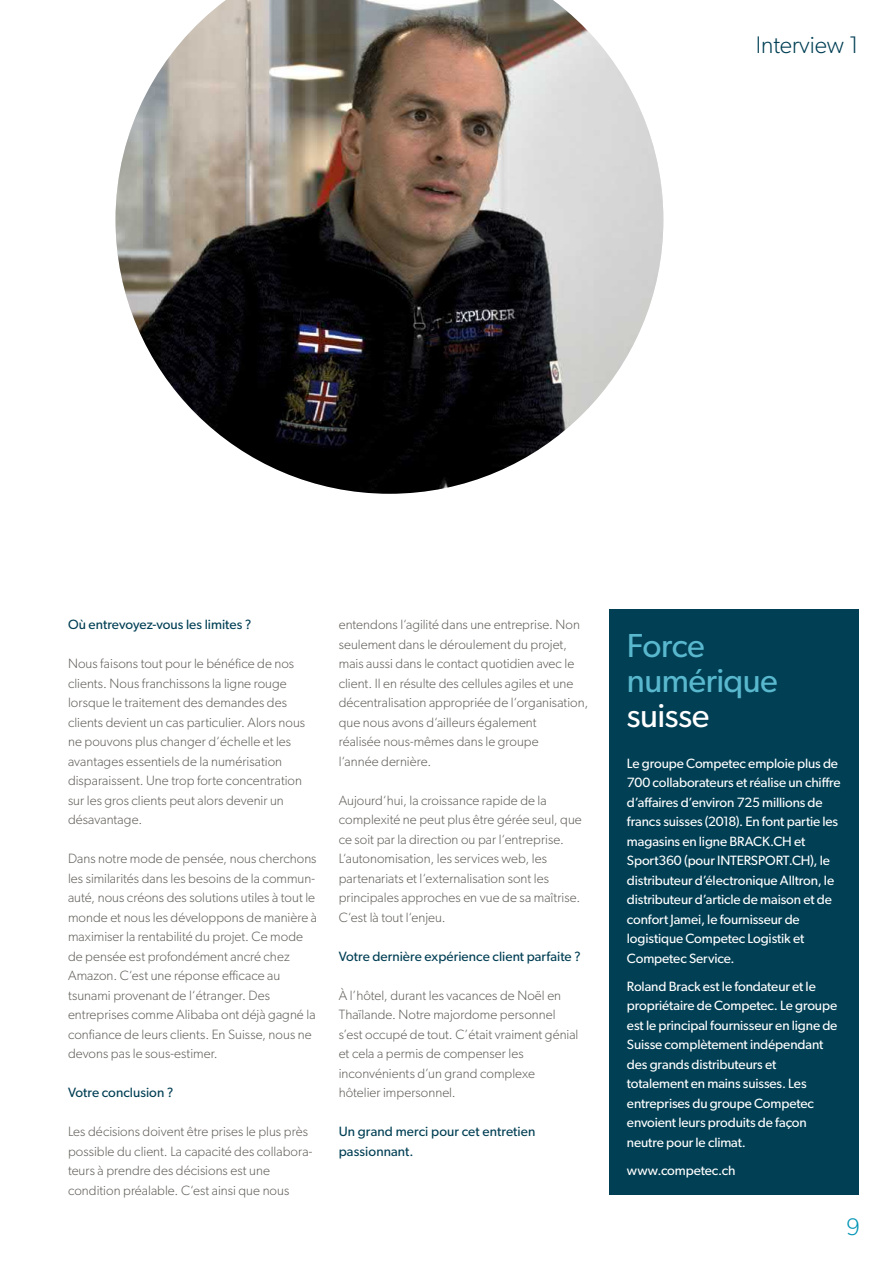
<style>
.page{position:relative;width:893px;height:1263px;background:#fff}
.page>*{position:absolute;margin:0;border:0;box-sizing:border-box;transform-origin:0 0}
.t1{font:33.3px/35px "Gibson";letter-spacing:-.015em;color:#59b8cd}
.t2{font:33.3px "Gibson";letter-spacing:-.015em;color:#fff}
.t3{font:300 24px "Gibson";color:#003f54}
.t4{font:300 24px "Gibson";color:#0094b4}
.t5{font:300 13.5px/19.5px "Gibson";letter-spacing:.005em;color:#615f5a}
.t6{font:13.5px/19.5px "Gibson";letter-spacing:-.01em;color:#fff}
.t7{font:13.5px/19.5px "Gibson";letter-spacing:.005em;color:#003f54}
</style>
<div class="page">
<div style="left:609px;top:610px;width:250px;height:585px;background:#003f54"></div>
<img style="left:116px;top:0;width:547px;height:494px">
<h2 class="t3" style="left:756px;top:30px;width:105px">Interview 1</h2>
<p class="t7" style="left:68px;top:615px;width:185px">Où entrevoyez-vous les limites ?</p>
<p class="t5" style="left:68px;top:654px;width:239px">Nous faisons tout pour le bénéfice de nos clients. Nous franchissons la ligne rouge lorsque le traitement des demandes des clients devient un cas particulier. Alors nous ne pouvons plus changer d‘échelle et les avantages essentiels de la numérisation disparaissent. Une trop forte concentration sur les gros clients peut alors devenir un désavantage.</p>
<p class="t5" style="left:68px;top:849px;width:250px">Dans notre mode de pensée, nous cherchons les similarités dans les besoins de la commun&shy;auté, nous créons des solutions utiles à tout le monde et nous les développons de manière à maximiser la rentabilité du projet. Ce mode de pensée est profondément ancré chez Amazon. C‘est une réponse efficace au tsunami provenant de l‘étranger. Des entreprises comme Alibaba ont déjà gagné la confiance de leurs clients. En Suisse, nous ne devons pas le sous-estimer.</p>
<p class="t7" style="left:68px;top:1083px;width:107px">Votre conclusion ?</p>
<p class="t5" style="left:68px;top:1122px;width:246px">Les décisions doivent être prises le plus près possible du client. La capacité des collabora&shy;teurs à prendre des décisions est une condition préalable. C‘est ainsi que nous</p>
<p class="t5" style="left:339px;top:615px;width:251px">entendons l‘agilité dans une entreprise. Non seulement dans le déroulement du projet, mais aussi dans le contact quotidien avec le client. Il en résulte des cellules agiles et une décentralisation appropriée de l‘organisation, que nous avons d‘ailleurs également<br>réalisée nous-mêmes dans le groupe<br>l‘année dernière.</p>
<p class="t5" style="left:339px;top:790px;width:245px">Aujourd‘hui, la croissance rapide de la complexité ne peut plus être gérée seul, que ce soit par la direction ou par l‘entreprise.<br>L‘autonomisation, les services web, les partenariats et l‘externalisation sont les principales approches en vue de sa maîtrise.<br>C‘est là tout l‘enjeu.</p>
<p class="t7" style="left:339px;top:946px;width:244px">Votre dernière expérience client parfaite ?</p>
<p class="t5" style="left:339px;top:985px;width:241px">À l’hôtel, durant les vacances de Noël en Thaïlande. Notre majordome personnel s’est occupé de tout. C’était vraiment génial et cela a permis de compenser les inconvénients d’un grand complexe hôtelier impersonnel.</p>
<p class="t7" style="left:339px;top:1121px;width:198px">Un grand merci pour cet entretien passionnant.</p>
<h1 class="t1" style="left:627px;top:627px;width:152px">Force numérique</h1>
<h1 class="t2" style="left:627px;top:695px;width:84px">suisse</h1>
<p class="t6" style="left:627px;top:753px;width:215px">Le groupe Competec emploie plus de 700 collaborateurs et réalise un chiffre d’affaires d’environ 725 millions de francs suisses (2018). En font partie les magasins en ligne BRACK.CH et Sport360 (pour INTERSPORT.CH), le distributeur d’électronique Alltron, le distributeur d’article de maison et de confort Jamei, le fournisseur de logistique Competec Logistik et Competec Service.</p>
<p class="t6" style="left:627px;top:976px;width:212px">Roland Brack est le fondateur et le propriétaire de Competec. Le groupe est le principal fournisseur en ligne de<br>Suisse complètement indépendant des grands distributeurs et totalement en mains suisses. Les entreprises du groupe Competec envoient leurs produits de façon neutre pour le climat.</p>
<p class="t6" style="left:627px;top:1160px;width:110px">www.competec.ch</p>
<h2 class="t4" style="left:847px;top:1213px;width:15px">9</h2>
</div>
